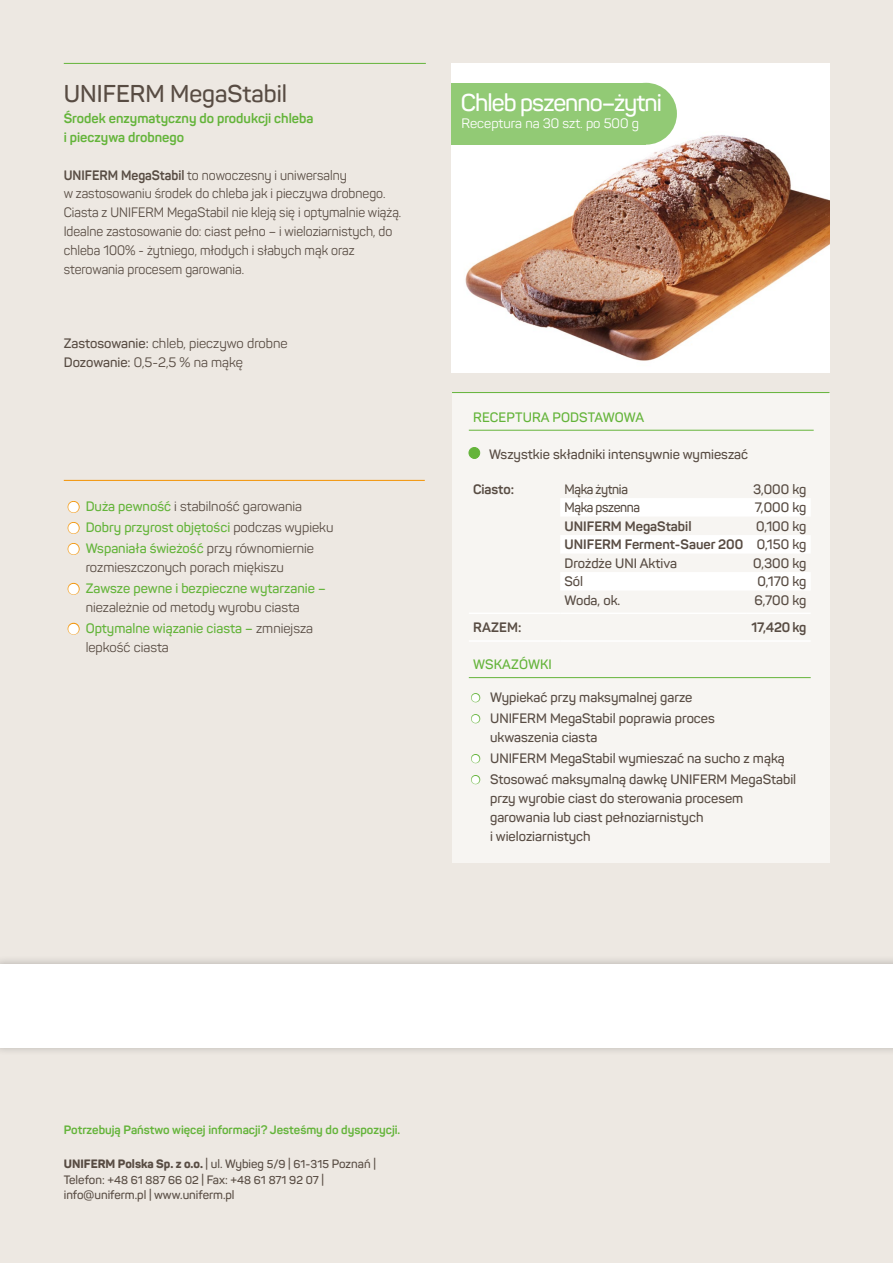
<style>
.page{position:relative;width:893px;height:1263px;background:#ede8e2}
.page>*{position:absolute;margin:0;border:0;box-sizing:border-box;transform-origin:0 0}
.t1{font:600 24px "Panton";letter-spacing:-.04em;color:#fff}
.t2{font:600 24px "Panton";color:#584c43}
.t3{font:600 13.5px/18.9px "Panton";color:#584c43}
.t4{font:13.5px/18.9px "Panton";color:#584c43;scale:.95 1}
.t5{font:600 13.5px/18.9px "Panton";color:#64b43a;text-align:center}
.t6{font:13.5px/18.9px "Panton";color:#584c43}
.t7{font:700 13.5px/18.9px "Panton";color:#64b43a}
.t8{font:700 13.5px "Panton";color:#584c43}
.t9{font:13.5px "Panton";color:#fff}
.t10{font:600 13.5px "Panton";letter-spacing:-.03em;color:#584c43;scale:.95 1}
.t11{font:700 12px "Panton";color:#64b43a}
.t12{font:800 12px "Panton";color:#584c43}
.t13{font:600 12px "Panton";color:#584c43}
.t14{font:600 11.25px "Panton";color:#584c43}
.s1{font-weight:700}
.s2{font-weight:600}
.s3{font-family:"Monotype Corsiva";font-size:24.3px;color:#fff}
.s4{font-weight:600;color:#64b43a}
.s5{font-family:"Monotype Corsiva";font-weight:400;font-size:24.3px;color:#fff}
.s6{font-weight:400;color:#584c43}
.s7{font-family:"Monotype Corsiva";font-weight:400;font-size:18px;color:#fff}
.s8{font-weight:600;font-size:11.25px}
.s9{font-size:12px}
</style>
<div class="page">
<svg style="left:67px;top:501px;width:13px;height:12px"></svg>
<svg style="left:67px;top:522px;width:13px;height:12px"></svg>
<svg style="left:67px;top:543px;width:13px;height:12px"></svg>
<svg style="left:67px;top:582px;width:13px;height:13px"></svg>
<svg style="left:67px;top:622px;width:13px;height:13px"></svg>
<div style="left:452px;top:393px;width:377px;height:469px;background:#f7f5f2"></div>
<img style="left:452px;top:64px;width:377px;height:308px">
<div style="left:452px;top:83px;width:194px;height:62px;background:#92ca75"></div>
<div style="left:615px;top:83px;width:62px;height:62px;background:#92ca75;border-radius:50%"></div>
<hr style="left:452px;top:392px;width:377px;height:1px;background:#64b43a">
<hr style="left:64px;top:480px;width:361px;height:1px;background:#f39200">
<div style="left:0;top:901px;width:893px;height:209px;background:#000;opacity:.25"></div>
<div style="left:0;top:964px;width:893px;height:83px;background:#fff"></div>
<hr style="left:64px;top:63px;width:362px;height:1px;background:#64b43a">
<hr style="left:469px;top:430px;width:345px;height:1px;background:#64b43a">
<div style="left:469px;top:447px;width:11px;height:11px;background:#64b43a;border-radius:50%"></div>
<div style="left:469px;top:447px;width:11px;height:12px;border:1px solid #64b43a;border-radius:50%"></div>
<hr style="left:469px;top:677px;width:342px;height:1px;background:#64b43a">
<svg style="left:561px;top:498px;width:249px;height:92px"></svg>
<hr style="left:469px;top:612px;width:91px;height:2px;background:#fff">
<hr style="left:469px;top:640px;width:91px;height:2px;background:#fff">
<hr style="left:560px;top:640px;width:187px;height:2px;background:#fff">
<hr style="left:747px;top:640px;width:64px;height:2px;background:#fff">
<hr style="left:560px;top:612px;width:187px;height:2px;background:#fff">
<hr style="left:747px;top:612px;width:64px;height:2px;background:#fff">
<svg style="left:471px;top:693px;width:10px;height:10px"></svg>
<svg style="left:471px;top:714px;width:10px;height:10px"></svg>
<svg style="left:471px;top:754px;width:10px;height:10px"></svg>
<svg style="left:471px;top:775px;width:10px;height:10px"></svg>
<h1 class="t2" style="left:64px;top:78px;width:225px">UNIFERM MegaStabil</h1>
<p class="t7" style="left:64px;top:108px;width:251px">Środek enzymatyczny do produkcji chleba i pieczywa drobnego</p>
<p class="t4" style="left:64px;top:165px;width:357px"><span class="s1">UNIFERM MegaStabil</span> to nowoczesny i uniwersalny<br>w zastosowaniu środek do chleba jak i pieczywa drobnego.<br>Ciasta z UNIFERM MegaStabil nie kleją się i optymalnie wiążą.<br>Idealne zastosowanie do: ciast pełno – i wieloziarnistych, do chleba 100% - żytniego, młodych i słabych mąk oraz sterowania procesem garowania.</p>
<p class="t6" style="left:64px;top:333px;width:225px"><span class="s2">Zastosowanie:</span> chleb, pieczywo drobne<br><span class="s2">Dozowanie:</span> 0,5-2,5 % na mąkę</p>
<p class="t6" style="left:64px;top:497px;width:239px"><span class="s3">●</span> <span class="s4">Duża pewność</span> i stabilność garowania</p>
<p class="t5" style="left:64px;top:518px;width:271px"><span class="s5">●</span> Dobry przyrost objętości <span class="s6">podczas wypieku</span></p>
<p class="t6" style="left:86px;top:539px;width:230px;text-indent:-21px"><span class="s3">●</span> <span class="s4">Wspaniała świeżość</span> przy równomiernie rozmieszczonych porach miękiszu</p>
<p class="t5" style="left:64px;top:579px;width:263px"><span class="s5">●</span> Zawsze pewne i bezpieczne wytarzanie – <span class="s6">niezależnie od metody wyrobu ciasta</span></p>
<p class="t5" style="left:86px;top:619px;width:229px;text-align:left;text-indent:-21px"><span class="s5">●</span> Optymalne wiązanie ciasta – <span class="s6">zmniejsza lepkość ciasta</span></p>
<h1 class="t1" style="left:461px;top:88px;width:202px">Chleb pszenno–żytni</h1>
<p class="t9" style="left:462px;top:115px;width:179px">Receptura na 30 szt. po 500 g</p>
<p class="t5" style="left:473px;top:407px;width:173px">RECEPTURA PODSTAWOWA</p>
<p class="t3" style="left:468px;top:444px;width:282px"><span class="s7">●</span> Wszystkie składniki intensywnie wymieszać</p>
<p class="t8" style="left:473px;top:481px;width:43px">Ciasto:</p>
<p class="t10" style="left:564px;top:481px;width:68px">Mąka żytnia</p>
<p class="t3" style="left:753px;top:479px;width:55px">3,000 kg</p>
<p class="t10" style="left:564px;top:499px;width:81px">Mąka pszenna</p>
<p class="t3" style="left:755px;top:498px;width:53px">7,000 kg</p>
<p class="t8" style="left:564px;top:518px;width:129px">UNIFERM MegaStabil</p>
<p class="t3" style="left:564px;top:517px;width:243px;line-height:18.5px;text-align:justify;text-indent:192px">0,100 kg <span class="s1">UNIFERM Ferment-Sauer 200</span> 0,150 kg Drożdże UNI Aktiva</p>
<p class="t3" style="left:753px;top:553px;width:55px">0,300 kg</p>
<p class="t3" style="left:564px;top:572px;width:20px">Sól</p>
<p class="t3" style="left:757px;top:572px;width:50px">0,170 kg</p>
<p class="t3" style="left:564px;top:590px;width:57px">Woda, ok.</p>
<p class="t3" style="left:754px;top:590px;width:53px">6,700 kg</p>
<p class="t8" style="left:473px;top:619px;width:50px">RAZEM:</p>
<p class="t8" style="left:752px;top:619px;width:56px">17,420 kg</p>
<p class="t5" style="left:473px;top:655px;width:80px">WSKAZÓWKI</p>
<p class="t3" style="left:469px;top:688px;width:225px"><span class="s7">●</span> Wypiekać przy maksymalnej garze</p>
<p class="t3" style="left:490px;top:709px;width:226px;text-indent:-21px"><span class="s7">●</span> UNIFERM MegaStabil poprawia proces ukwaszenia ciasta</p>
<p class="t3" style="left:469px;top:749px;width:318px"><span class="s7">●</span> UNIFERM MegaStabil wymieszać na sucho z mąką</p>
<p class="t3" style="left:490px;top:770px;width:308px;text-indent:-21px"><span class="s7">●</span> Stosować maksymalną dawkę UNIFERM MegaStabil przy wyrobie ciast do sterowania procesem garowania lub ciast pełnoziarnistych<br>i wieloziarnistych</p>
<p class="t11" style="left:64px;top:1122px;width:338px">Potrzebują Państwo więcej informacji? Jesteśmy do dyspozycji.</p>
<p class="t12" style="left:64px;top:1156px;width:314px">UNIFERM Polska Sp. z o.o. <span class="s2">| ul. Wybieg</span> <span class="s8">5</span><span class="s2">/</span><span class="s8">9</span> <span class="s2">|</span> <span class="s8">61</span><span class="s2">-</span><span class="s8">315</span> <span class="s2">Poznań |</span></p>
<p class="t14" style="left:64px;top:1173px;width:262px"><span class="s9">Telefon: +</span>48 61 887 66 02 <span class="s9">| Fax: +</span>48 61 871 92 07 <span class="s9">|</span></p>
<p class="t13" style="left:64px;top:1187px;width:172px">info@uniferm.pl | www.uniferm.pl</p>
</div>
